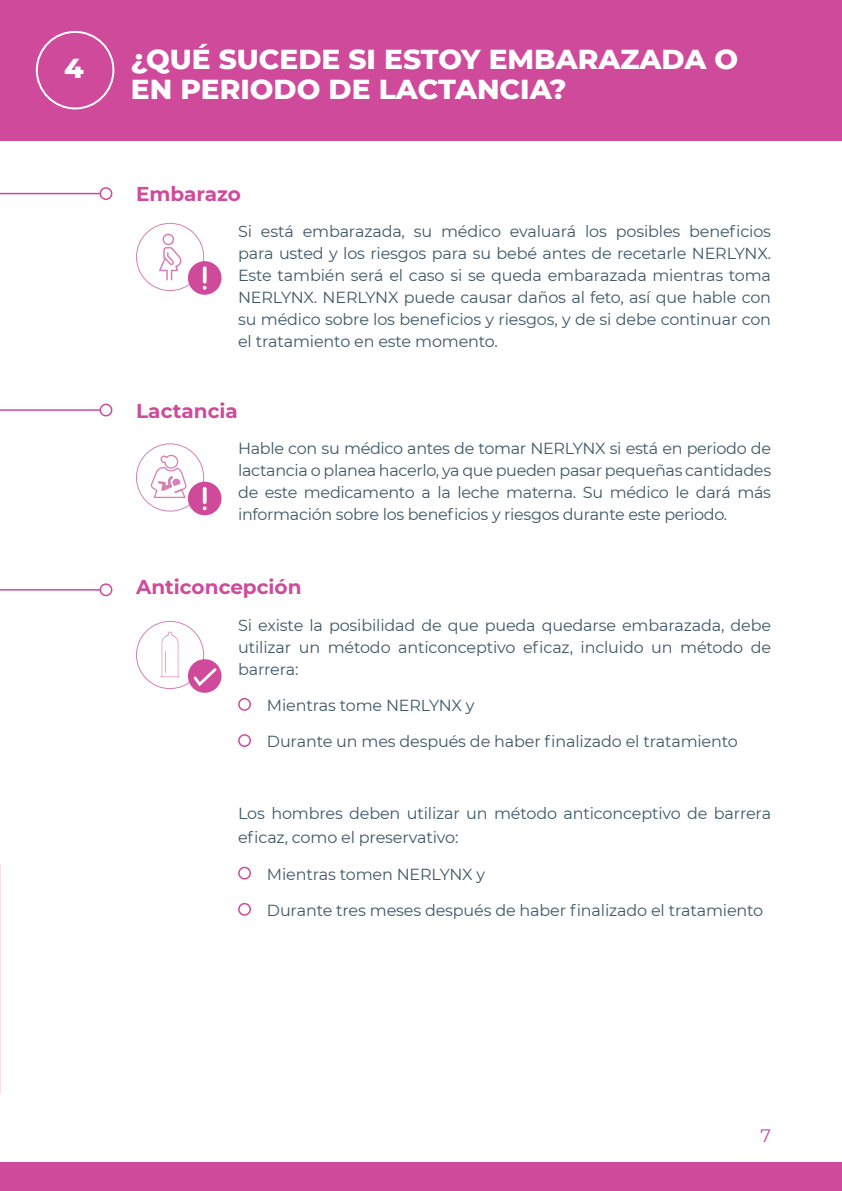
<style>
.page{position:relative;width:842px;height:1191px;background:#fff}
.page>*{position:absolute;margin:0;border:0;box-sizing:border-box;transform-origin:0 0}
.t1{font:800 28px/30px "Montserrat";color:#fff}
.t2{font:700 20px "Montserrat";color:#cf4a9b}
.t3{font:18px "Montserrat";color:#cf4a9b}
.t4{font:16px/22px "Montserrat";letter-spacing:-.01em;color:#3f5867;text-align:justify}
</style>
<div class="page">
<div style="left:0;top:1162px;width:842px;height:29px;background:#cf4a9b"></div>
<div style="left:0;top:0;width:842px;height:140px;background:#cf4a9b"></div>
<div style="left:238px;top:698px;width:13px;height:13px;border:2px solid #cf4a9b;border-radius:50%"></div>
<div style="left:238px;top:734px;width:13px;height:13px;border:2px solid #cf4a9b;border-radius:50%"></div>
<div style="left:238px;top:866px;width:13px;height:13px;border:2px solid #cf4a9b;border-radius:50%"></div>
<div style="left:238px;top:903px;width:13px;height:12px;border:2px solid #cf4a9b;border-radius:50%"></div>
<svg style="left:160px;top:631px;width:20px;height:47px"></svg>
<div style="left:164px;top:650px;width:2px;height:23px;border:1px solid #fff"></div>
<div style="left:136px;top:621px;width:68px;height:68px;border:1px solid #d780b5;border-radius:50%"></div>
<div style="left:188px;top:659px;width:33px;height:34px;background:#cf4a9b;border-radius:50%"></div>
<svg style="left:191px;top:665px;width:28px;height:23px"></svg>
<div style="left:136px;top:443px;width:68px;height:68px;border:1px solid #d780b5;border-radius:50%"></div>
<div style="left:188px;top:482px;width:33px;height:33px;background:#cf4a9b;border-radius:50%"></div>
<svg style="left:203px;top:506px;width:4px;height:4px"></svg>
<svg style="left:203px;top:487px;width:4px;height:17px"></svg>
<svg style="left:151px;top:454px;width:36px;height:44px"></svg>
<svg style="left:159px;top:234px;width:22px;height:46px"></svg>
<div style="left:136px;top:223px;width:68px;height:68px;border:1px solid #d780b5;border-radius:50%"></div>
<div style="left:188px;top:261px;width:33px;height:34px;background:#cf4a9b;border-radius:50%"></div>
<svg style="left:203px;top:286px;width:4px;height:4px"></svg>
<svg style="left:203px;top:266px;width:4px;height:17px"></svg>
<hr style="left:0;top:193px;width:106px;height:1px;background:#cf4a9b">
<div style="left:100px;top:188px;width:12px;height:11px;background:#fff;border-radius:50%"></div>
<div style="left:100px;top:187px;width:12px;height:13px;border:2px solid #cf4a9b;border-radius:50%"></div>
<hr style="left:0;top:409px;width:106px;height:2px;background:#cf4a9b">
<div style="left:100px;top:404px;width:12px;height:12px;background:#fff;border-radius:50%"></div>
<div style="left:100px;top:403px;width:12px;height:13px;border:2px solid #cf4a9b;border-radius:50%"></div>
<hr style="left:0;top:589px;width:106px;height:1px;background:#cf4a9b">
<div style="left:100px;top:584px;width:12px;height:11px;background:#fff;border-radius:50%"></div>
<div style="left:100px;top:583px;width:12px;height:13px;border:2px solid #cf4a9b;border-radius:50%"></div>
<div style="left:36px;top:31px;width:78px;height:78px;border:2px solid #fff;border-radius:50%"></div>
<h1 class="t1" style="left:64px;top:51px;width:21px">4</h1>
<h1 class="t1" style="left:131px;top:42px;width:609px">¿QUÉ SUCEDE SI ESTOY EMBARAZADA O<br>EN PERIODO DE LACTANCIA?</h1>
<p class="t2" style="left:136px;top:179px;width:107px">Embarazo</p>
<p class="t4" style="left:238px;top:220px;width:534px">Si está embarazada, su médico evaluará los posibles beneficios para usted y los riesgos para su bebé antes de recetarle NERLYNX.<br>Este también será el caso si se queda embarazada mientras toma NERLYNX. NERLYNX puede causar daños al feto, así que hable con su médico sobre los beneficios y riesgos, y de si debe continuar con el tratamiento en este momento.</p>
<p class="t2" style="left:136px;top:397px;width:103px">Lactancia</p>
<p class="t4" style="left:238px;top:437px;width:534px">Hable con su médico antes de tomar NERLYNX si está en periodo de lactancia o planea hacerlo, ya que pueden pasar pequeñas cantidades de este medicamento a la leche materna. Su médico le dará más información sobre los beneficios y riesgos durante este periodo.</p>
<p class="t2" style="left:136px;top:573px;width:167px">Anticoncepción</p>
<p class="t4" style="left:238px;top:613px;width:534px">Si existe la posibilidad de que pueda quedarse embarazada, debe utilizar un método anticonceptivo eficaz, incluido un método de barrera:</p>
<p class="t4" style="left:267px;top:693px;width:209px">Mientras tome NERLYNX y</p>
<p class="t4" style="left:267px;top:729px;width:472px">Durante un mes después de haber finalizado el tratamiento</p>
<p class="t4" style="left:238px;top:801px;width:534px;line-height:24px">Los hombres deben utilizar un método anticonceptivo de barrera eficaz, como el preservativo:</p>
<p class="t4" style="left:267px;top:862px;width:220px">Mientras tomen NERLYNX y</p>
<p class="t4" style="left:267px;top:898px;width:498px">Durante tres meses después de haber finalizado el tratamiento</p>
<p class="t3" style="left:760px;top:1122px;width:12px">7</p>
</div>
